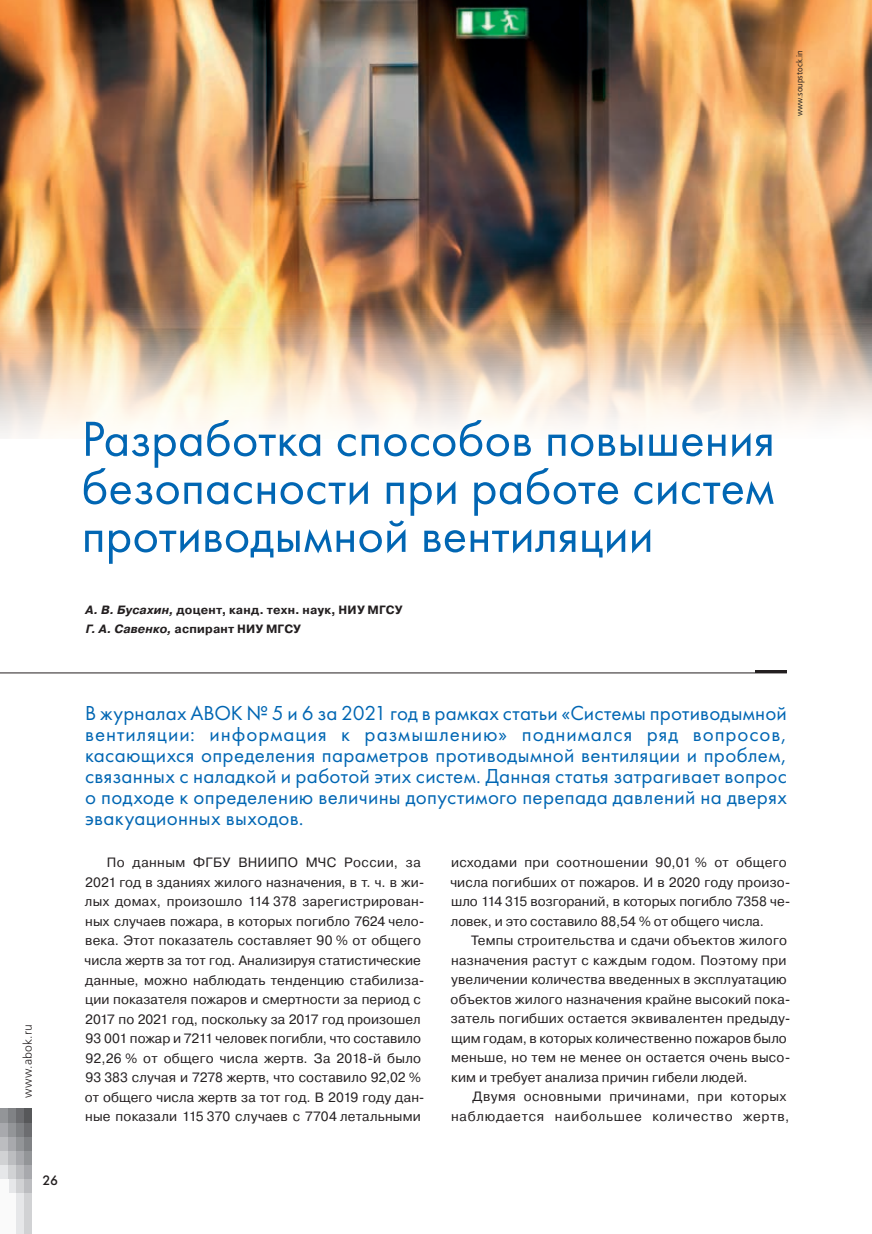
<style>
.page{position:relative;width:872px;height:1234px;background:#fff}
.page>*{position:absolute;margin:0;border:0;box-sizing:border-box;transform-origin:0 0}
.t1{font:51px/48px "Futura";color:#0166b3;text-align:justify}
.t2{font:21px/21px "Futura";letter-spacing:.015em;color:#0166b3;text-align:justify}
.t3{font:13.5px/19.5px "Pragmatica";letter-spacing:.01em;color:#231f20}
.t4{font:13.5px/19.5px "Pragmatica";letter-spacing:.05em;color:#231f20;text-align:right}
.t5{font:13.5px "Futura Futuris C";color:#231f20}
.t6{font:700 12px/19.5px "Pragmatica";letter-spacing:.02em;color:#231f20}
.t7{font:12px "Free Set Light C";letter-spacing:.015em;color:#231f20}
.t8{font:300 9px "Bliss Pro";color:#231f20}
.s1{font-style:italic}
</style>
<div class="page">
<div style="left:0;top:1108px;width:9px;height:14px;background:#939598"></div>
<div style="left:0;top:1122px;width:9px;height:14px;background:#a8a9ad"></div>
<div style="left:0;top:1136px;width:9px;height:14px;background:#bcbdc0"></div>
<div style="left:0;top:1150px;width:9px;height:15px;background:#d1d2d4"></div>
<div style="left:0;top:1165px;width:9px;height:14px;background:#e6e7e9"></div>
<div style="left:9px;top:1108px;width:7px;height:14px;background:#808285"></div>
<div style="left:9px;top:1122px;width:7px;height:14px;background:#939598"></div>
<div style="left:9px;top:1136px;width:7px;height:14px;background:#a8a9ad"></div>
<div style="left:9px;top:1150px;width:7px;height:15px;background:#bcbdc0"></div>
<div style="left:9px;top:1165px;width:7px;height:14px;background:#d1d2d4"></div>
<div style="left:9px;top:1179px;width:7px;height:14px;background:#e6e7e9"></div>
<div style="left:16px;top:1108px;width:8px;height:14px;background:#6c6d70"></div>
<div style="left:16px;top:1122px;width:8px;height:14px;background:#808285"></div>
<div style="left:16px;top:1136px;width:8px;height:14px;background:#939598"></div>
<div style="left:16px;top:1150px;width:8px;height:15px;background:#a8a9ad"></div>
<div style="left:16px;top:1165px;width:8px;height:14px;background:#bcbdc0"></div>
<div style="left:16px;top:1179px;width:8px;height:14px;background:#d1d2d4"></div>
<div style="left:24px;top:1108px;width:8px;height:14px;background:#57585a"></div>
<div style="left:24px;top:1122px;width:8px;height:14px;background:#6c6d70"></div>
<div style="left:24px;top:1136px;width:8px;height:14px;background:#808285"></div>
<div style="left:24px;top:1150px;width:8px;height:15px;background:#939598"></div>
<div style="left:24px;top:1165px;width:8px;height:14px;background:#a8a9ad"></div>
<div style="left:24px;top:1179px;width:8px;height:14px;background:#bcbdc0"></div>
<div style="left:0;top:1179px;width:9px;height:54px;background:#fafafa"></div>
<div style="left:9px;top:1193px;width:7px;height:40px;background:#fafafa"></div>
<div style="left:16px;top:1193px;width:8px;height:40px;background:#e6e7e9"></div>
<div style="left:24px;top:1193px;width:8px;height:40px;background:#d1d2d4"></div>
<img style="left:0;top:0;width:872px;height:438px">
<hr style="left:756px;top:670px;width:31px;height:3px;background:#231f20">
<hr style="left:0;top:672px;width:787px;height:1px;background:#231f20">
<p class="t8" style="left:794px;top:116px;width:67px;rotate:-90deg">www.soupstock.in</p>
<h1 class="t1" style="left:82px;top:414px;width:695px">Разработка способов повышения безопасности при работе систем противодымной вентиляции</h1>
<p class="t6" style="left:85px;top:600px;width:318px"><span class="s1">А. В. Бусахин,</span> доцент, канд. техн. наук, НИУ МГСУ<br><span class="s1">Г. А. Савенко,</span> аспирант НИУ МГСУ</p>
<p class="t7" style="left:21px;top:1097px;width:75px;rotate:-90deg">www.abok.ru</p>
<p class="t5" style="left:43px;top:1171px;width:17px">26</p>
<p class="t2" style="left:85px;top:702px;width:703px">В журналах АВОК № 5 и 6 за 2021 год в рамках статьи «Системы противодымной вентиляции: информация к размышлению» поднимался ряд вопросов, касающихся определения параметров противодымной вентиляции и проблем, связанных с наладкой и работой этих систем. Данная статья затрагивает вопрос о подходе к определению величины допустимого перепада давлений на дверях эвакуационных выходов.</p>
<p class="t3" style="left:85px;top:853px;width:341px;text-indent:22px">По данным ФГБУ ВНИИПО МЧС России, за 2021 год в зданиях жилого назначения, в т. ч. в жи&shy;лых домах, произошло 114 378 зарегистрирован&shy;ных случаев пожара, в которых погибло 7624 чело&shy;века. Этот показатель составляет 90 % от общего числа жертв за тот год. Анализируя статистические данные, можно наблюдать тенденцию стабилиза&shy;ции показателя пожаров и смертности за период с 2017 по 2021 год, поскольку за 2017 год произошел 93 001 пожар и 7211 человек погибли, что составило 92,26 % от общего числа жертв. За 2018-й было 93 383 случая и 7278 жертв, что составило 92,02 % от общего числа жертв за тот год. В 2019 году дан&shy;ные показали 115 370 случаев с 7704 летальными</p>
<p class="t3" style="left:450px;top:853px;width:341px">исходами при соотношении 90,01 % от общего числа погибших от пожаров. И в 2020 году произо&shy;шло 114 315 возгораний, в которых погибло 7358 че&shy;ловек, и это составило 88,54 % от общего числа.</p>
<p class="t3" style="left:450px;top:931px;width:341px;text-indent:21px">Темпы строительства и сдачи объектов жилого назначения растут с каждым годом. Поэтому при увеличении количества введенных в эксплуатацию объектов жилого назначения крайне высокий пока&shy;затель погибших остается эквивалентен предыду&shy;щим годам, в которых количественно пожаров было меньше, но тем не менее он остается очень высо&shy;ким и требует анализа причин гибели людей.</p>
<p class="t4" style="left:451px;top:1087px;width:340px">Двумя основными причинами, при которых наблюдается наибольшее количество жертв,</p>
</div>
